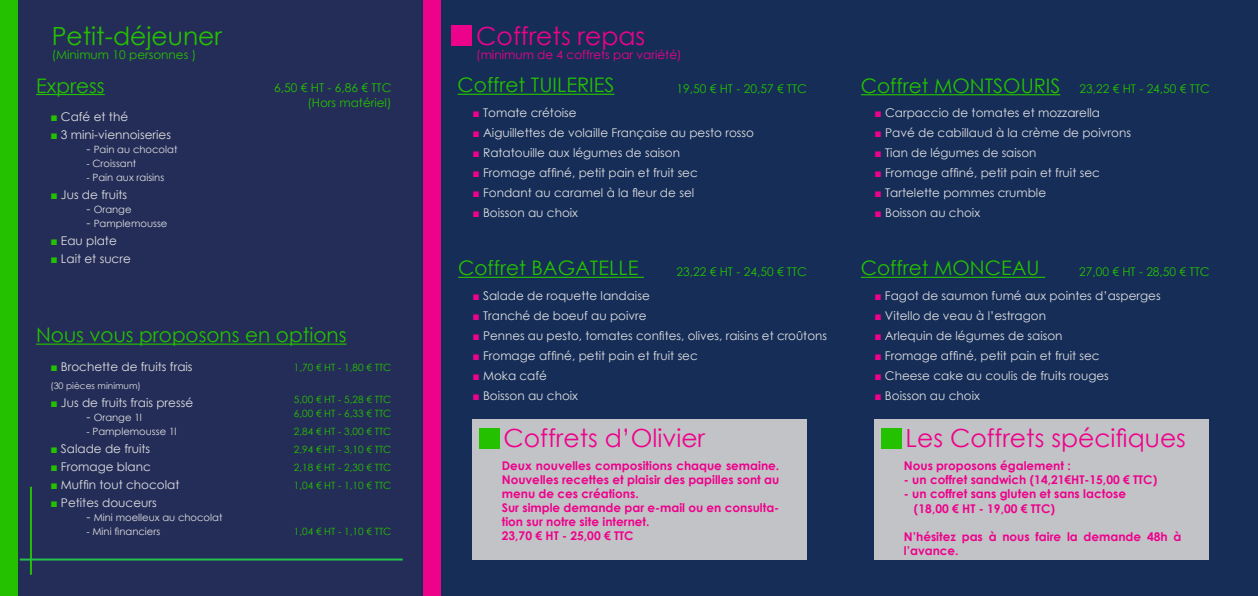
<style>
.page{position:relative;width:1258px;height:596px;background:#fff}
.page>*{position:absolute;margin:0;border:0;box-sizing:border-box;transform-origin:0 0}
.t1{font:25px "Century Gothic";color:#ed028c}
.t2{font:25px "Century Gothic";color:#24c100}
.t3{font:20px "Century Gothic";color:#24c100}
.t4{font:12px "Century Gothic";color:#dfe0e2}
.t5{font:700 12px/14px "Century Gothic";color:#ed028c}
.t6{font:12px "Century Gothic";color:#24c100}
.t7{font:12px "Century Gothic";color:#ed028c}
.t8{font:10px "Century Gothic";color:#24c100}
.t9{font:10px "Century Gothic";color:#dfe0e2}
.t10{font:9px "Century Gothic";color:#dfe0e2}
.s1{color:#24c100}
.s2{font-size:12px}
.s3{color:#ed028c}
</style>
<div class="page">
<div style="left:0;top:0;width:421px;height:595px;background:#242d57"></div>
<div style="left:421px;top:0;width:836px;height:595px;background:#162d57"></div>
<div style="left:423px;top:0;width:17px;height:595px;background:#ed028c"></div>
<hr style="left:36px;top:94px;width:69px;height:1px;background:#24c100">
<hr style="left:36px;top:343px;width:310px;height:1px;background:#24c100">
<hr style="left:457px;top:94px;width:157px;height:1px;background:#24c100">
<div style="left:451px;top:25px;width:20px;height:21px;background:#ed028c"></div>
<hr style="left:458px;top:276px;width:186px;height:2px;background:#24c100">
<hr style="left:860px;top:94px;width:200px;height:1px;background:#24c100">
<hr style="left:860px;top:276px;width:185px;height:2px;background:#24c100">
<div style="left:472px;top:419px;width:334px;height:141px;background:#c2c3c6"></div>
<div style="left:874px;top:419px;width:335px;height:141px;background:#c2c3c6"></div>
<div style="left:479px;top:427px;width:21px;height:21px;background:#24c100"></div>
<div style="left:881px;top:427px;width:20px;height:21px;background:#24c100"></div>
<div style="left:0;top:0;width:17px;height:595px;background:#24c100"></div>
<hr style="left:30px;top:486px;width:2px;height:88px;background:#24c100">
<hr style="left:20px;top:558px;width:382px;height:2px;background:#24c14d">
<p class="t2" style="left:52px;top:18px;width:172px">Petit-déjeuner</p>
<p class="t6" style="left:52px;top:46px;width:146px">(Minimum 10 personnes )</p>
<p class="t3" style="left:36px;top:71px;width:70px">Express</p>
<p class="t4" style="left:50px;top:108px;width:79px"><span class="s1">■</span> Café et thé</p>
<p class="t4" style="left:50px;top:126px;width:122px"><span class="s1">■</span> 3 mini-viennoiseries</p>
<p class="t9" style="left:86px;top:142px;width:92px"><span class="s2">-</span> Pain au chocolat</p>
<p class="t9" style="left:86px;top:156px;width:51px">- Croissant</p>
<p class="t9" style="left:86px;top:170px;width:79px">- Pain aux raisins</p>
<p class="t4" style="left:50px;top:186px;width:78px"><span class="s1">■</span> Jus de fruits</p>
<p class="t9" style="left:86px;top:202px;width:47px"><span class="s2">-</span> Orange</p>
<p class="t9" style="left:86px;top:216px;width:83px"><span class="s2">-</span> Pamplemousse</p>
<p class="t4" style="left:50px;top:232px;width:68px"><span class="s1">■</span> Eau plate</p>
<p class="t4" style="left:50px;top:250px;width:82px"><span class="s1">■</span> Lait et sucre</p>
<p class="t6" style="left:274px;top:79px;width:119px">6,50 € HT - 6,86 € TTC</p>
<p class="t6" style="left:307px;top:94px;width:86px">(Hors matériel)</p>
<p class="t3" style="left:36px;top:321px;width:312px">Nous vous proposons en options</p>
<p class="t4" style="left:50px;top:358px;width:144px"><span class="s1">■</span> Brochette de fruits frais</p>
<p class="t10" style="left:50px;top:379px;width:92px">(30 pièces minimum)</p>
<p class="t4" style="left:50px;top:394px;width:144px"><span class="s1">■</span> Jus de fruits frais pressé</p>
<p class="t9" style="left:86px;top:410px;width:57px"><span class="s2">-</span> Orange 1l</p>
<p class="t9" style="left:86px;top:424px;width:92px">- Pamplemousse 1l</p>
<p class="t4" style="left:50px;top:440px;width:101px"><span class="s1">■</span> Salade de fruits</p>
<p class="t4" style="left:50px;top:458px;width:102px"><span class="s1">■</span> Fromage blanc</p>
<p class="t4" style="left:50px;top:476px;width:130px"><span class="s1">■</span> Muffin tout chocolat</p>
<p class="t4" style="left:50px;top:494px;width:108px"><span class="s1">■</span> Petites douceurs</p>
<p class="t9" style="left:86px;top:510px;width:137px"><span class="s2">-</span> Mini moelleux au chocolat</p>
<p class="t9" style="left:86px;top:524px;width:75px">- Mini financiers</p>
<p class="t8" style="left:294px;top:360px;width:99px">1,70 € HT - 1,80 € TTC</p>
<p class="t8" style="left:294px;top:392px;width:99px">5,00 € HT - 5,28 € TTC</p>
<p class="t8" style="left:294px;top:406px;width:99px">6,00 € HT - 6,33 € TTC</p>
<p class="t8" style="left:294px;top:424px;width:99px">2,84 € HT - 3,00 € TTC</p>
<p class="t8" style="left:294px;top:442px;width:99px">2,94 € HT - 3,10 € TTC</p>
<p class="t8" style="left:294px;top:460px;width:99px">2,18 € HT - 2,30 € TTC</p>
<p class="t8" style="left:294px;top:478px;width:99px">1,04 € HT - 1,10 € TTC</p>
<p class="t8" style="left:294px;top:524px;width:99px">1,04 € HT - 1,10 € TTC</p>
<p class="t1" style="left:476px;top:18px;width:170px">Coffrets repas</p>
<p class="t7" style="left:476px;top:46px;width:207px">(minimum de 4 coffrets par variété)</p>
<p class="t3" style="left:457px;top:71px;width:158px">Coffret TUILERIES</p>
<p class="t6" style="left:676px;top:80px;width:132px">19,50 € HT - 20,57 € TTC</p>
<p class="t3" style="left:860px;top:72px;width:201px">Coffret MONTSOURIS</p>
<p class="t6" style="left:1079px;top:80px;width:132px">23,22 € HT - 24,50 € TTC</p>
<p class="t4" style="left:472px;top:104px;width:106px"><span class="s3">■</span> Tomate crétoise</p>
<p class="t4" style="left:472px;top:124px;width:283px"><span class="s3">■</span> Aiguillettes de volaille Française au pesto rosso</p>
<p class="t4" style="left:472px;top:144px;width:209px"><span class="s3">■</span> Ratatouille aux légumes de saison</p>
<p class="t4" style="left:472px;top:164px;width:227px"><span class="s3">■</span> Fromage affiné, petit pain et fruit sec</p>
<p class="t4" style="left:472px;top:184px;width:223px"><span class="s3">■</span> Fondant au caramel à la fleur de sel</p>
<p class="t4" style="left:472px;top:204px;width:107px"><span class="s3">■</span> Boisson au choix</p>
<p class="t4" style="left:874px;top:104px;width:227px"><span class="s3">■</span> Carpaccio de tomates et mozzarella</p>
<p class="t4" style="left:874px;top:124px;width:258px"><span class="s3">■</span> Pavé de cabillaud à la crème de poivrons</p>
<p class="t4" style="left:874px;top:144px;width:163px"><span class="s3">■</span> Tian de légumes de saison</p>
<p class="t4" style="left:874px;top:164px;width:227px"><span class="s3">■</span> Fromage affiné, petit pain et fruit sec</p>
<p class="t4" style="left:874px;top:184px;width:173px"><span class="s3">■</span> Tartelette pommes crumble</p>
<p class="t4" style="left:874px;top:204px;width:107px"><span class="s3">■</span> Boisson au choix</p>
<p class="t3" style="left:458px;top:254px;width:182px">Coffret BAGATELLE</p>
<p class="t6" style="left:676px;top:263px;width:132px">23,22 € HT - 24,50 € TTC</p>
<p class="t3" style="left:860px;top:254px;width:180px">Coffret MONCEAU</p>
<p class="t6" style="left:1078px;top:263px;width:132px">27,00 € HT - 28,50 € TTC</p>
<p class="t4" style="left:472px;top:287px;width:179px"><span class="s3">■</span> Salade de roquette landaise</p>
<p class="t4" style="left:472px;top:307px;width:175px"><span class="s3">■</span> Tranché de boeuf au poivre</p>
<p class="t4" style="left:472px;top:327px;width:356px"><span class="s3">■</span> Pennes au pesto, tomates confites, olives, raisins et croûtons</p>
<p class="t4" style="left:472px;top:347px;width:227px"><span class="s3">■</span> Fromage affiné, petit pain et fruit sec</p>
<p class="t4" style="left:472px;top:367px;width:76px"><span class="s3">■</span> Moka café</p>
<p class="t4" style="left:472px;top:387px;width:107px"><span class="s3">■</span> Boisson au choix</p>
<p class="t4" style="left:874px;top:287px;width:288px"><span class="s3">■</span> Fagot de saumon fumé aux pointes d’asperges</p>
<p class="t4" style="left:874px;top:307px;width:173px"><span class="s3">■</span> Vitello de veau à l’estragon</p>
<p class="t4" style="left:874px;top:327px;width:190px"><span class="s3">■</span> Arlequin de légumes de saison</p>
<p class="t4" style="left:874px;top:347px;width:227px"><span class="s3">■</span> Fromage affiné, petit pain et fruit sec</p>
<p class="t4" style="left:874px;top:367px;width:236px"><span class="s3">■</span> Cheese cake au coulis de fruits rouges</p>
<p class="t4" style="left:874px;top:387px;width:107px"><span class="s3">■</span> Boisson au choix</p>
<p class="t1" style="left:503px;top:420px;width:203px">Coffrets d’Olivier</p>
<p class="t1" style="left:905px;top:420px;width:282px">Les Coffrets spécifiques</p>
<p class="t5" style="left:501px;top:458px;width:279px;text-align:justify">Deux nouvelles compositions chaque semaine.<br>Nouvelles recettes et plaisir des papilles sont au menu de ces créations.</p>
<p class="t5" style="left:501px;top:500px;width:279px">Sur simple demande par e-mail ou en consulta&shy;tion sur notre site internet.</p>
<p class="t5" style="left:501px;top:528px;width:133px">23,70 € HT - 25,00 € TTC</p>
<p class="t5" style="left:903px;top:458px;width:168px">Nous proposons également :</p>
<p class="t5" style="left:903px;top:472px;width:255px">- un coffret sandwich (14,21€HT-15,00 € TTC)</p>
<p class="t5" style="left:903px;top:486px;width:223px">- un coffret sans gluten et sans lactose</p>
<p class="t5" style="left:913px;top:500px;width:142px">(18,00 € HT - 19,00 € TTC)</p>
<p class="t5" style="left:903px;top:528px;width:279px">N’hésitez pas à nous faire la demande 48h à l’avance.</p>
</div>
